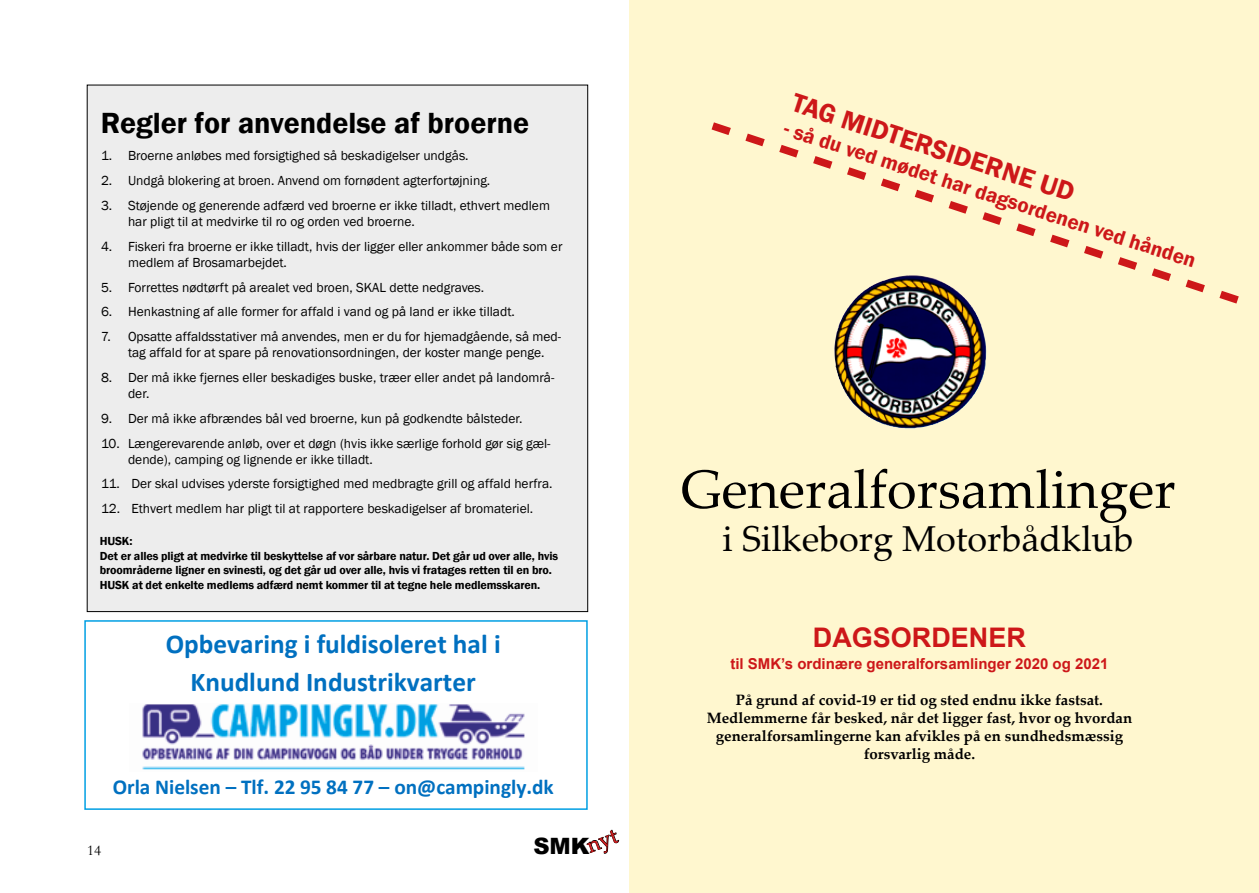
<style>
.page{position:relative;width:1259px;height:893px;background:#fff}
.page>*{position:absolute;margin:0;border:0;box-sizing:border-box;transform-origin:0 0}
.t1{font:54px "Palatino Linotype";color:#000}
.t2{font:36px "Palatino Linotype";color:#000}
.t3{font:600 30px "Franklin Gothic";color:#000}
.t4{font:700 27.3px/38.2px "Calibri";color:#0070c0;text-align:center}
.t5{font:600 27px "Franklin Gothic";color:#cd1719}
.t6{font:700 27px "Arial";color:#cd1719}
.t7{font:900 22.5px "Arial";color:#000}
.t8{font:700 21.3px "Calibri";color:#0070c0}
.t9{font:600 21px "Franklin Gothic";color:#cd1719}
.t10{font:700 15px/18px "Palatino Linotype";color:#000;text-align:center}
.t11{font:700 15px "Arial";color:#cd1719}
.t12{font:15px "Garamond";color:#000}
.t13{font:13.5px/16.2px "Franklin Gothic";color:#000}
.t14{font:600 12px/14.4px "Franklin Gothic";letter-spacing:-.01em;color:#000}
</style>
<div class="page">
<div style="left:87px;top:85px;width:501px;height:527px;background:#ededed"></div>
<div style="left:629px;top:0;width:630px;height:893px;background:#fff7cf"></div>
<img style="left:142px;top:704px;width:383px;height:66px">
<div style="left:84px;top:620px;width:504px;height:190px;border:2px solid #009fe3"></div>
<img style="left:834px;top:309px;width:152px;height:119px">
<svg style="left:711px;top:122px;width:528px;height:187px"></svg>
<h3 class="t3" style="left:101px;top:104px;width:430px">Regler for anvendelse af broerne</h3>
<p class="t13" style="left:101px;top:148px;width:369px">1. Broerne anløbes med forsigtighed så beskadigelser undgås.</p>
<p class="t13" style="left:101px;top:173px;width:391px">2. Undgå blokering at broen. Anvend om fornødent agterfortøjning.</p>
<p class="t13" style="left:128px;top:198px;width:423px;text-indent:-27px">3. Støjende og generende adfærd ved broerne er ikke tilladt, ethvert medlem har pligt til at medvirke til ro og orden ved broerne.</p>
<p class="t13" style="left:128px;top:238px;width:436px;text-indent:-27px">4. Fiskeri fra broerne er ikke tilladt, hvis der ligger eller ankommer både som er medlem af Brosamarbejdet.</p>
<p class="t13" style="left:101px;top:279px;width:385px">5. Forrettes nødtørft på arealet ved broen, SKAL dette nedgraves.</p>
<p class="t13" style="left:101px;top:304px;width:415px">6. Henkastning af alle former for affald i vand og på land er ikke tilladt.</p>
<p class="t13" style="left:128px;top:329px;width:435px;text-indent:-27px">7. Opsatte affaldsstativer må anvendes, men er du for hjemadgående, så med&shy;tag affald for at spare på renovationsordningen, der koster mange penge.</p>
<p class="t13" style="left:128px;top:370px;width:428px;text-indent:-27px">8. Der må ikke fjernes eller beskadiges buske, træer eller andet på landområ&shy;der.</p>
<p class="t13" style="left:101px;top:411px;width:423px">9. Der må ikke afbrændes bål ved broerne, kun på godkendte bålsteder.</p>
<p class="t13" style="left:128px;top:435px;width:424px;text-indent:-27px">10. Længerevarende anløb, over et døgn (hvis ikke særlige forhold gør sig gæl&shy;dende), camping og lignende er ikke tilladt.</p>
<p class="t13" style="left:101px;top:476px;width:453px">11. Der skal udvises yderste forsigtighed med medbragte grill og affald herfra.</p>
<p class="t13" style="left:101px;top:501px;width:434px">12. Ethvert medlem har pligt til at rapportere beskadigelser af bromateriel.</p>
<p class="t14" style="left:100px;top:534px;width:460px">HUSK:<br>Det er alles pligt at medvirke til beskyttelse af vor sårbare natur. Det går ud over alle, hvis broområderne ligner en svinesti, og det går ud over alle, hvis vi fratages retten til en bro.<br>HUSK at det enkelte medlems adfærd nemt kommer til at tegne hele medlemsskaren.</p>
<h3 class="t4" style="left:166px;top:624px;width:336px">Opbevaring i fuldisoleret hal i<br>Knudlund Industrikvarter</h3>
<h3 class="t8" style="left:113px;top:772px;width:442px">Orla Nielsen – Tlf. 22 95 84 77 – on@campingly.dk</h3>
<p class="t12" style="left:87px;top:840px;width:16px">14</p>
<h3 class="t7" style="left:533px;top:830px;width:58px">SMK</h3>
<h3 class="t5" style="left:798px;top:86px;width:297px;rotate:18deg">TAG MIDTERSIDERNE UD</h3>
<h3 class="t9" style="left:788px;top:115px;width:433px;rotate:18deg">- så du ved mødet har dagsordenen ved hånden</h3>
<h1 class="t1" style="left:680px;top:451px;width:496px">Generalforsamlinger</h1>
<h2 class="t2" style="left:722px;top:513px;width:412px">i Silkeborg Motorbådklub</h2>
<h3 class="t6" style="left:813px;top:618px;width:215px">DAGSORDENER</h3>
<p class="t11" style="left:730px;top:653px;width:379px">til SMK’s ordinære generalforsamlinger 2020 og 2021</p>
<p class="t10" style="left:706px;top:691px;width:427px">På grund af covid-19 er tid og sted endnu ikke fastsat.<br>Medlemmerne får besked, når det ligger fast, hvor og hvordan generalforsamlingerne kan afvikles på en sundhedsmæssig forsvarlig måde.</p>
</div>
